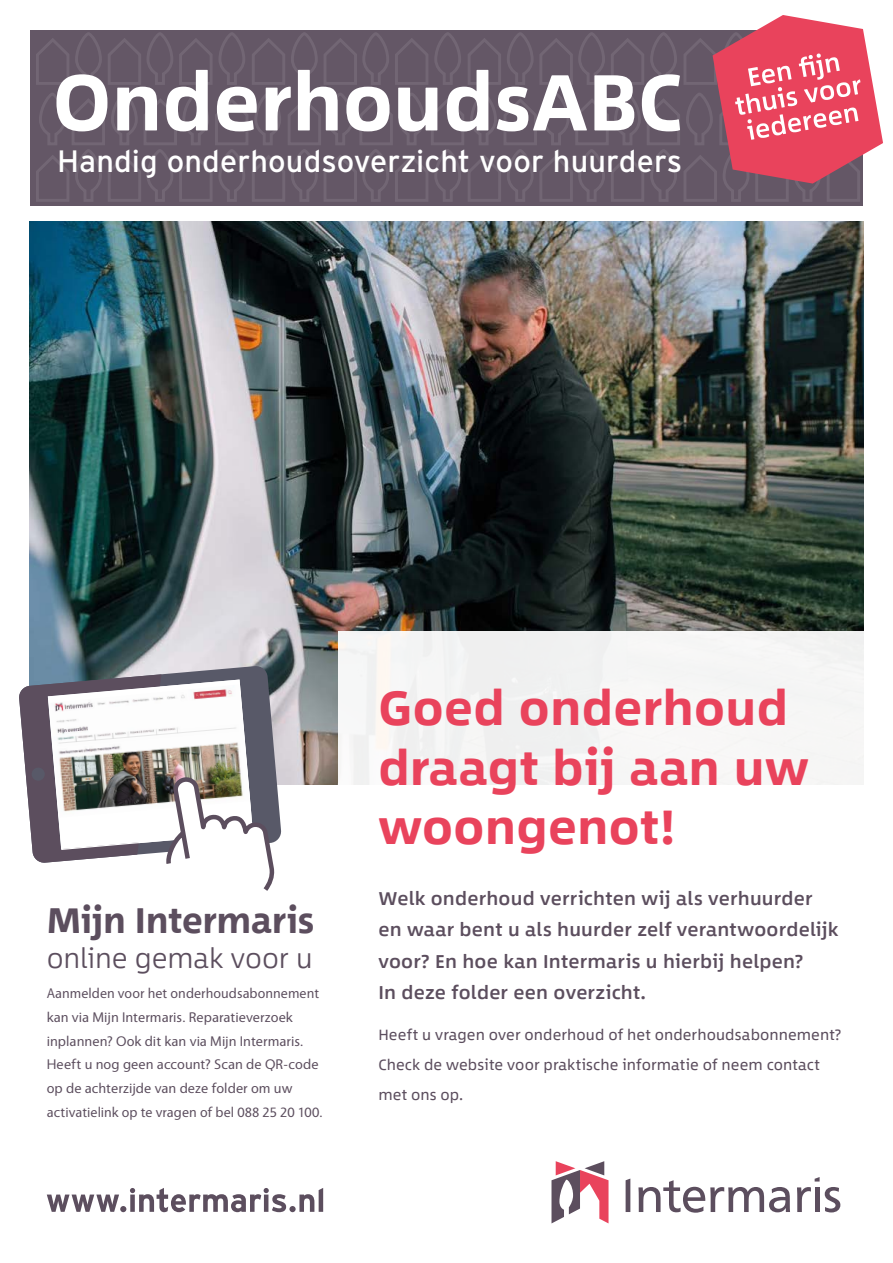
<style>
.page{position:relative;width:893px;height:1263px;background:#fff}
.page>*{position:absolute;margin:0;border:0;box-sizing:border-box;transform-origin:0 0}
.t1{font:700 81.15px "Between 1";color:#fff}
.t2{font:700 48.45px/59.2px "Between 1";letter-spacing:.005em;color:#e9435c}
.t3{font:700 36px "Between 2";letter-spacing:-.01em;color:#5c4e5e}
.t4{font:30.9px "Interstate";letter-spacing:.005em;color:#fff}
.t5{font:300 27.75px "Between 1";letter-spacing:-.005em;color:#5c4e5e}
.t6{font:500 18.75px/31.5px "Between 1";letter-spacing:.01em;color:#5c4e5e}
.t7{font:15px/30px "Between 1";letter-spacing:.01em;color:#5c4e5e}
.t8{font:14.25px/23.7px "Vegur";letter-spacing:.005em;color:#5c4e5e}
</style>
<div class="page">
<img style="left:30px;top:222px;width:833px;height:563px">
<div style="left:338px;top:631px;width:555px;height:482px;background:#fff"></div>
<svg style="left:33px;top:15px;width:850px;height:188px;background:#866775"></svg>
<svg style="left:638px;top:1180px;width:152px;height:33px"></svg>
<svg style="left:797px;top:1187px;width:14px;height:25px"></svg>
<svg style="left:825px;top:1187px;width:15px;height:25px"></svg>
<svg style="left:626px;top:1178px;width:4px;height:34px"></svg>
<hr style="left:815px;top:1187px;width:4px;height:25px;background:#5c4e5e">
<svg style="left:815px;top:1177px;width:5px;height:4px"></svg>
<svg style="left:551px;top:1161px;width:57px;height:62px"></svg>
<svg style="left:47px;top:1188px;width:276px;height:24px"></svg>
<svg style="left:29px;top:665px;width:253px;height:174px;background:#9099a2"></svg>
<svg style="left:19px;top:674px;width:259px;height:217px"></svg>
<h1 class="t1" style="left:53px;top:52px;width:631px">OnderhoudsABC</h1>
<h3 class="t4" style="left:57px;top:144px;width:627px">Handig onderhoudsoverzicht voor huurders</h3>
<h3 class="t3" style="left:47px;top:898px;width:269px">Mijn Intermaris</h3>
<h3 class="t5" style="left:47px;top:942px;width:267px">online gemak voor u</h3>
<p class="t8" style="left:47px;top:982px;width:277px">Aanmelden voor het onderhoudsabonnement kan via Mijn Intermaris. Reparatieverzoek inplannen? Ook dit kan via Mijn Intermaris.<br>Heeft u nog geen account? Scan de QR-code op de achterzijde van deze folder om uw activatielink op te vragen of bel 088 25 20 100.</p>
<h2 class="t2" style="left:378px;top:678px;width:432px">Goed onderhoud draagt bij aan uw woongenot!</h2>
<h3 class="t6" style="left:378px;top:882px;width:461px">Welk onderhoud verrichten wij als verhuurder en waar bent u als huurder zelf verantwoordelijk voor? En hoe kan Intermaris u hierbij helpen?<br>In deze folder een overzicht.</h3>
<p class="t7" style="left:378px;top:1020px;width:464px">Heeft u vragen over onderhoud of het onderhoudsabonnement?<br>Check de website voor praktische informatie of neem contact met ons op.</p>
</div>
